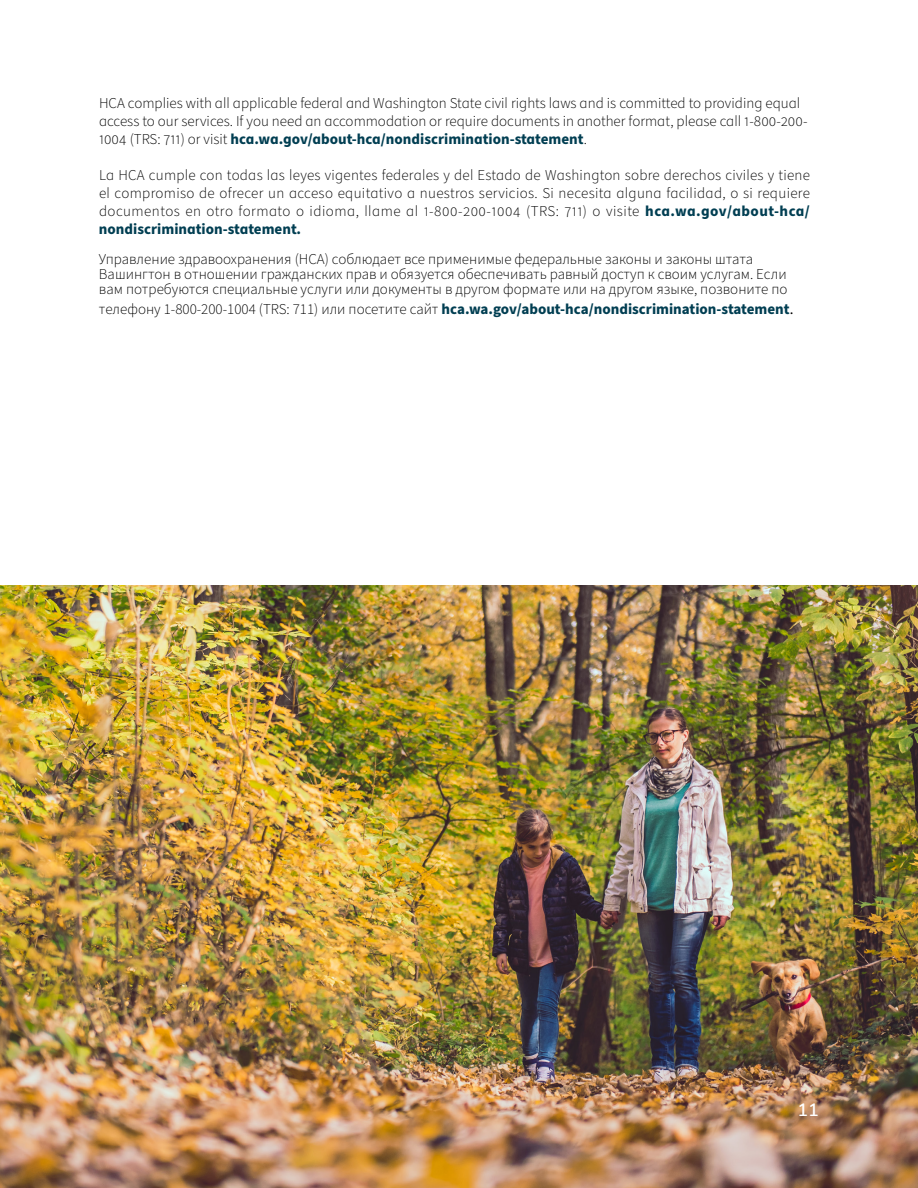
<style>
.page{position:relative;width:918px;height:1188px;background:#fff}
.page>*{position:absolute;margin:0;border:0;box-sizing:border-box;transform-origin:0 0}
.t1{font:600 18px "Nunito";color:#fff}
.t2{font:300 15px/18px "Source Sans Pro";color:#000}
.t3{font:700 15px "Source Sans Pro";color:#003e52}
.s1{font-weight:700;color:#003e52}
.s2{font-weight:300;color:#000}
.s3{font-weight:400;color:#000}
</style>
<div class="page">
<img style="left:0;top:585px;width:918px;height:603px">
<h2 class="t2" style="left:99px;top:95px;width:710px">HCA complies with all applicable federal and Washington State civil rights laws and is committed to providing equal access to our services. If you need an accommodation or require documents in another format, please call 1-800-200-<br>1004 (TRS: 711) or visit <span class="s1">hca.wa.gov/about-hca/nondiscrimination-statement</span>.</h2>
<p class="t2" style="left:99px;top:167px;width:713px;text-align:justify">La HCA cumple con todas las leyes vigentes federales y del Estado de Washington sobre derechos civiles y tiene el compromiso de ofrecer un acceso equitativo a nuestros servicios. Si necesita alguna facilidad, o si requiere documentos en otro formato o idioma, llame al 1-800-200-1004 (TRS: 711) o visite <span class="s1">hca.wa.gov/about-hca/ nondiscrimination-statement.</span></p>
<p class="t2" style="left:99px;top:252px;width:690px;line-height:15px">Управление здравоохранения (HCA) соблюдает все применимые федеральные законы и законы штата<br>Вашингтон в отношении гражданских прав и обязуется обеспечивать равный доступ к своим услугам. Если вам потребуются специальные услуги или документы в другом формате или на другом языке, позвоните по</p>
<p class="t3" style="left:99px;top:299px;width:696px"><span class="s2">телефону 1-800-200-1004 (TRS: 711) или посетите сайт</span> hca.wa.gov/about-hca/nondiscrimination-statement<span class="s3">.</span></p>
<p class="t1" style="left:797px;top:1097px;width:23px">11</p>
</div>
